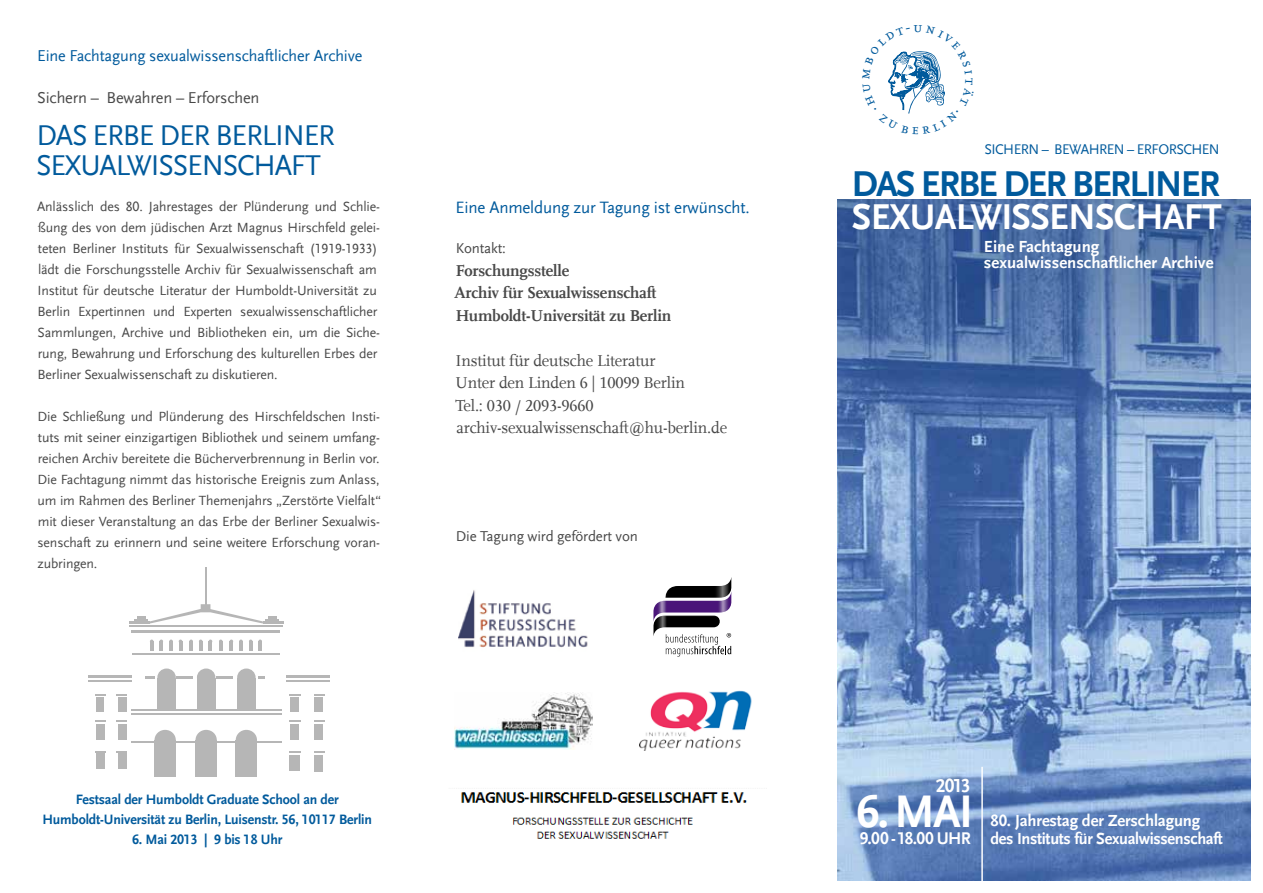
<style>
.page{position:relative;width:1263px;height:893px;background:#fff}
.page>*{position:absolute;margin:0;border:0;box-sizing:border-box;transform-origin:0 0}
.t1{font:700 48px "HU Scala Sans SC";color:#fff}
.t2{font:700 37.65px "HU Scala Sans SC";letter-spacing:-.05em;color:#005a9c}
.t3{font:700 37.65px "HU Scala Sans SC";letter-spacing:-.02em;color:#fff}
.t4{font:30px "HU Scala Sans LF";letter-spacing:-.04em;color:#005a9c}
.t5{font:700 19.8px "HU Scala Sans SC";color:#fff}
.t6{font:700 17.85px "HU Scala Sans LF";letter-spacing:-.02em;color:#fff}
.t7{font:17.25px "HU Scala Sans LF";letter-spacing:-.01em;color:#005a9c}
.t8{font:700 16.8px/16px "HU Scala Sans LF";letter-spacing:-.01em;color:#fff}
.t9{font:16.5px/22.5px "HU Scala LF";letter-spacing:-.01em;color:#484848}
.t10{font:700 16.5px/22.5px "HU Scala LF";letter-spacing:-.01em;color:#484848}
.t11{font:16.5px "HU Scala Sans LF";letter-spacing:-.01em;color:#005a9c}
.t12{font:16.5px "HU Scala Sans LF";letter-spacing:-.01em;color:#484848}
.t13{font:15px "HU Scala Sans LF";letter-spacing:-.01em;color:#484848}
.t14{font:14.7px "HU Scala Sans LF";color:#005a9c}
.t15{font:700 14.25px/20px "HU Scala Sans LF";letter-spacing:-.01em;color:#005a9c;text-align:center}
.t16{font:13.95px/21px "HU Scala Sans LF";letter-spacing:-.01em;color:#484848}
</style>
<div class="page">
<div style="left:97px;top:697px;width:7px;height:14px;background:#b6b6b6"></div>
<div style="left:118px;top:697px;width:9px;height:14px;background:#b6b6b6"></div>
<div style="left:290px;top:697px;width:9px;height:14px;background:#b6b6b6"></div>
<div style="left:314px;top:697px;width:9px;height:14px;background:#b6b6b6"></div>
<div style="left:97px;top:725px;width:8px;height:15px;background:#b6b6b6"></div>
<div style="left:118px;top:725px;width:9px;height:15px;background:#b6b6b6"></div>
<div style="left:290px;top:725px;width:9px;height:15px;background:#b6b6b6"></div>
<div style="left:314px;top:725px;width:9px;height:15px;background:#b6b6b6"></div>
<div style="left:97px;top:754px;width:8px;height:15px;background:#b6b6b6"></div>
<div style="left:118px;top:754px;width:9px;height:15px;background:#b6b6b6"></div>
<div style="left:290px;top:755px;width:10px;height:15px;background:#b6b6b6"></div>
<div style="left:314px;top:755px;width:9px;height:17px;background:#b6b6b6"></div>
<svg style="left:150px;top:640px;width:13px;height:11px"></svg>
<svg style="left:169px;top:640px;width:4px;height:11px"></svg>
<svg style="left:179px;top:640px;width:3px;height:11px"></svg>
<svg style="left:189px;top:640px;width:4px;height:11px"></svg>
<svg style="left:199px;top:640px;width:4px;height:11px"></svg>
<svg style="left:209px;top:640px;width:3px;height:11px"></svg>
<svg style="left:219px;top:640px;width:4px;height:11px"></svg>
<svg style="left:230px;top:640px;width:3px;height:11px"></svg>
<svg style="left:239px;top:640px;width:4px;height:11px"></svg>
<svg style="left:249px;top:640px;width:13px;height:11px"></svg>
<div style="left:157px;top:668px;width:19px;height:18px;background:#b6b6b6;border-radius:50%"></div>
<div style="left:157px;top:678px;width:19px;height:31px;background:#b6b6b6"></div>
<div style="left:154px;top:730px;width:22px;height:20px;background:#b6b6b6;border-radius:50%"></div>
<div style="left:154px;top:740px;width:22px;height:37px;background:#b6b6b6"></div>
<div style="left:195px;top:730px;width:22px;height:20px;background:#b6b6b6;border-radius:50%"></div>
<div style="left:195px;top:740px;width:22px;height:37px;background:#b6b6b6"></div>
<div style="left:236px;top:730px;width:21px;height:20px;background:#b6b6b6;border-radius:50%"></div>
<div style="left:236px;top:740px;width:21px;height:37px;background:#b6b6b6"></div>
<div style="left:197px;top:668px;width:18px;height:18px;background:#b6b6b6;border-radius:50%"></div>
<div style="left:197px;top:678px;width:18px;height:31px;background:#b6b6b6"></div>
<div style="left:237px;top:668px;width:19px;height:18px;background:#b6b6b6;border-radius:50%"></div>
<div style="left:237px;top:678px;width:19px;height:31px;background:#b6b6b6"></div>
<hr style="left:89px;top:675px;width:43px;height:2px;background:#b6b6b6">
<hr style="left:89px;top:681px;width:43px;height:1px;background:#b6b6b6">
<hr style="left:286px;top:675px;width:44px;height:2px;background:#b6b6b6">
<hr style="left:286px;top:681px;width:44px;height:1px;background:#b6b6b6">
<svg style="left:95px;top:694px;width:10px;height:2px"></svg>
<svg style="left:117px;top:694px;width:10px;height:2px"></svg>
<svg style="left:289px;top:694px;width:12px;height:2px"></svg>
<svg style="left:314px;top:694px;width:10px;height:2px"></svg>
<svg style="left:289px;top:720px;width:12px;height:1px"></svg>
<svg style="left:289px;top:751px;width:12px;height:1px"></svg>
<svg style="left:145px;top:676px;width:9px;height:3px"></svg>
<hr style="left:177px;top:676px;width:16px;height:3px;background:#b6b6b6">
<hr style="left:217px;top:676px;width:16px;height:3px;background:#b6b6b6">
<svg style="left:258px;top:676px;width:7px;height:3px"></svg>
<hr style="left:132px;top:653px;width:148px;height:1px;background:#b6b6b6">
<hr style="left:131px;top:709px;width:150px;height:1px;background:#b6b6b6">
<hr style="left:131px;top:713px;width:150px;height:1px;background:#b6b6b6">
<hr style="left:131px;top:741px;width:23px;height:2px;background:#b6b6b6">
<svg style="left:176px;top:741px;width:19px;height:2px"></svg>
<svg style="left:217px;top:741px;width:18px;height:2px"></svg>
<hr style="left:257px;top:741px;width:24px;height:2px;background:#b6b6b6">
<hr style="left:131px;top:630px;width:149px;height:2px;background:#b6b6b6">
<hr style="left:129px;top:626px;width:154px;height:1px;background:#b6b6b6">
<hr style="left:129px;top:621px;width:21px;height:2px;background:#b6b6b6">
<hr style="left:263px;top:621px;width:20px;height:2px;background:#b6b6b6">
<svg style="left:134px;top:604px;width:145px;height:19px"></svg>
<hr style="left:205px;top:567px;width:2px;height:37px;background:#b6b6b6">
<img style="left:459px;top:590px;width:129px;height:58px">
<img style="left:653px;top:622px;width:67px;height:15px">
<img style="left:667px;top:579px;width:64px;height:12px">
<img style="left:653px;top:591px;width:78px;height:31px">
<svg style="left:666px;top:633px;width:65px;height:24px"></svg>
<img style="left:454px;top:692px;width:139px;height:57px">
<img style="left:640px;top:690px;width:112px;height:61px">
<img style="left:461px;top:792px;width:286px;height:47px">
<img style="left:838px;top:200px;width:412px;height:680px">
<hr style="left:981px;top:767px;width:2px;height:126px;background:#fff">
<svg style="left:888px;top:51px;width:57px;height:63px"></svg>
<p class="t11" style="left:37px;top:47px;width:327px">Eine Fachtagung sexualwissenschaftlicher Archive</p>
<p class="t12" style="left:37px;top:88px;width:224px">Sichern – Bewahren – Erforschen</p>
<h3 class="t4" style="left:36px;top:119px;width:86px">Das Erbe</h3>
<h3 class="t4" style="left:160px;top:119px;width:17px">der</h3>
<h3 class="t4" style="left:216px;top:119px;width:32px">Berliner</h3>
<h3 class="t4" style="left:36px;top:149px;width:62px">Sexualwissenschaft</h3>
<p class="t16" style="left:37px;top:196px;width:344px">Anlässlich des 80. Jahrestages der Plünderung und Schlie&shy;ßung des von dem jüdischen Arzt Magnus Hirschfeld gelei&shy;teten Berliner Instituts für Sexualwissenschaft (1919-1933) lädt die Forschungsstelle Archiv für Sexualwissenschaft am Institut für deutsche Literatur der Humboldt-Universität zu Berlin Expertinnen und Experten sexualwissenschaftlicher Sammlungen, Archive und Bibliotheken ein, um die Siche&shy;rung, Bewahrung und Erforschung des kulturellen Erbes der Berliner Sexualwissenschaft zu diskutieren.</p>
<p class="t16" style="left:37px;top:406px;width:345px;text-align:justify">Die Schließung und Plünderung des Hirschfeldschen Insti&shy;tuts mit seiner einzigartigen Bibliothek und seinem umfang&shy;reichen Archiv bereitete die Bücherverbrennung in Berlin vor.<br>Die Fachtagung nimmt das historische Ereignis zum Anlass, um im Rahmen des Berliner Themenjahrs „Zerstörte Vielfalt“ mit dieser Veranstaltung an das Erbe der Berliner Sexualwis&shy;senschaft zu erinnern und seine weitere Erforschung voran&shy;zubringen.</p>
<p class="t7" style="left:456px;top:198px;width:295px">Eine Anmeldung zur Tagung ist erwünscht.</p>
<p class="t13" style="left:456px;top:240px;width:52px">Kontakt:</p>
<p class="t10" style="left:455px;top:259px;width:218px">Forschungsstelle<br>Archiv für Sexualwissenschaft<br>Humboldt-Universität zu Berlin</p>
<p class="t9" style="left:455px;top:350px;width:273px">Institut für deutsche Literatur<br>Unter den Linden 6 | 10099 Berlin<br>Tel.: 030 / 2093-9660 archiv-sexualwissenschaft@hu-berlin.de</p>
<p class="t13" style="left:456px;top:527px;width:184px">Die Tagung wird gefördert von</p>
<p class="t15" style="left:42px;top:789px;width:331px">Festsaal der Humboldt Graduate School an der<br>Humboldt-Universität zu Berlin, Luisenstr. 56, 10117 Berlin</p>
<p class="t15" style="left:132px;top:829px;width:152px">6. M ai 2013 | 9 bis 18 Uhr</p>
<p class="t14" style="left:984px;top:141px;width:16px">Sichern</p>
<p class="t14" style="left:1042px;top:141px;width:30px">– Bewahren</p>
<p class="t14" style="left:1127px;top:141px;width:26px">– Erforschen</p>
<h2 class="t2" style="left:852px;top:162px;width:370px">DAS ERBE DER BERLINER</h2>
<h2 class="t3" style="left:852px;top:196px;width:372px">SEXUALWISSENSCHAFT</h2>
<p class="t8" style="left:984px;top:238px;width:231px">Eine Fachtagung sexualwissenschaftlicher Archive</p>
<h3 class="t5" style="left:936px;top:775px;width:36px">2013</h3>
<h1 class="t1" style="left:856px;top:784px;width:118px">6. MAI</h1>
<p class="t6" style="left:860px;top:828px;width:113px">9.00 - 18.00 Uh r</p>
<p class="t8" style="left:990px;top:812px;width:234px;line-height:17.5px">80. Jahrestag der Zerschlagung des Instituts für Sexualwissenschaft</p>
</div>
